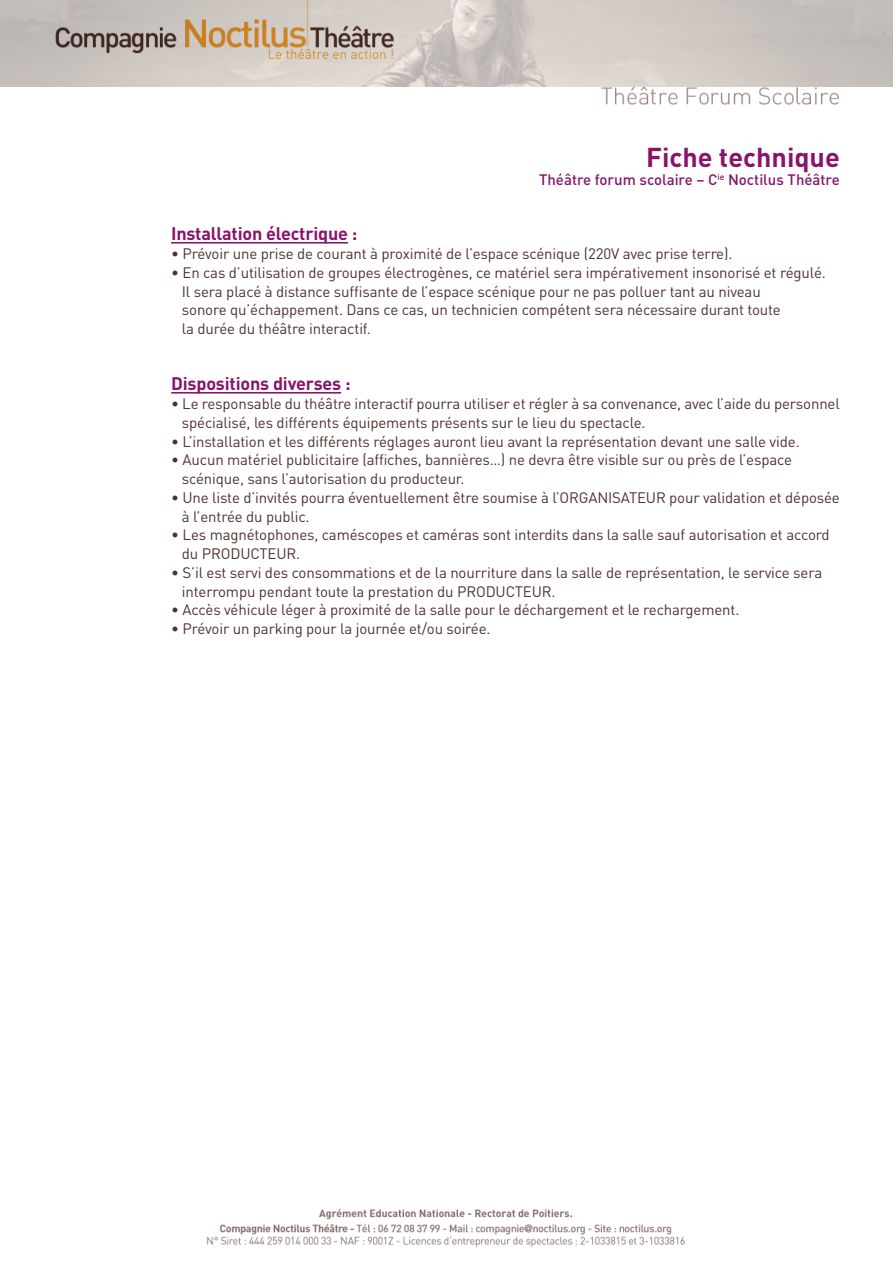
<style>
.page{position:relative;width:893px;height:1263px;background:#fff}
.page>*{position:absolute;margin:0;border:0;box-sizing:border-box;transform-origin:0 0}
.t1{font:700 27px "DIN";color:#89146a}
.t2{font:700 18px "DIN";letter-spacing:-.01em;color:#89146a}
.t3{font:15px/18.8px "DIN";letter-spacing:-.01em;color:#4e322f}
.t4{font:500 15px "DIN";color:#89146a}
</style>
<div class="page">
<img style="left:0;top:0;width:893px;height:1248px">
<hr style="left:171px;top:242px;width:177px;height:2px;background:#89146a">
<hr style="left:171px;top:392px;width:170px;height:2px;background:#89146a">
<h1 class="t1" style="left:646px;top:140px;width:195px">Fiche technique</h1>
<p class="t4" style="left:539px;top:170px;width:302px">Théâtre forum scolaire – C<sup>ie</sup> Noctilus Théâtre</p>
<p class="t2" style="left:171px;top:222px;width:188px">Installation électrique :</p>
<p class="t3" style="left:171px;top:244px;width:563px">• Prévoir une prise de courant à proximité de l’espace scénique (220V avec prise terre).</p>
<p class="t3" style="left:182px;top:263px;width:645px;text-indent:-11px">• En cas d’utilisation de groupes électrogènes, ce matériel sera impérativement insonorisé et régulé.<br>Il sera placé à distance suffisante de l’espace scénique pour ne pas polluer tant au niveau<br>sonore qu’échappement. Dans ce cas, un technicien compétent sera nécessaire durant toute<br>la durée du théâtre interactif.</p>
<p class="t2" style="left:171px;top:372px;width:181px">Dispositions diverses :</p>
<p class="t3" style="left:182px;top:394px;width:659px;text-indent:-11px">• Le responsable du théâtre interactif pourra utiliser et régler à sa convenance, avec l’aide du personnel spécialisé, les différents équipements présents sur le lieu du spectacle.</p>
<p class="t3" style="left:171px;top:432px;width:630px">• L’installation et les différents réglages auront lieu avant la représentation devant une salle vide.</p>
<p class="t3" style="left:182px;top:450px;width:612px;text-indent:-11px">• Aucun matériel publicitaire (affiches, bannières…) ne devra être visible sur ou près de l’espace scénique, sans l’autorisation du producteur.</p>
<p class="t3" style="left:182px;top:488px;width:659px;text-indent:-11px">• Une liste d’invités pourra éventuellement être soumise à l’ORGANISATEUR pour validation et déposée à l’entrée du public.</p>
<p class="t3" style="left:182px;top:525px;width:649px;text-indent:-11px">• Les magnétophones, caméscopes et caméras sont interdits dans la salle sauf autorisation et accord du PRODUCTEUR.</p>
<p class="t3" style="left:182px;top:563px;width:642px;text-indent:-11px">• S’il est servi des consommations et de la nourriture dans la salle de représentation, le service sera interrompu pendant toute la prestation du PRODUCTEUR.</p>
<p class="t3" style="left:171px;top:600px;width:570px">• Accès véhicule léger à proximité de la salle pour le déchargement et le rechargement.</p>
<p class="t3" style="left:171px;top:619px;width:321px">• Prévoir un parking pour la journée et/ou soirée.</p>
</div>
